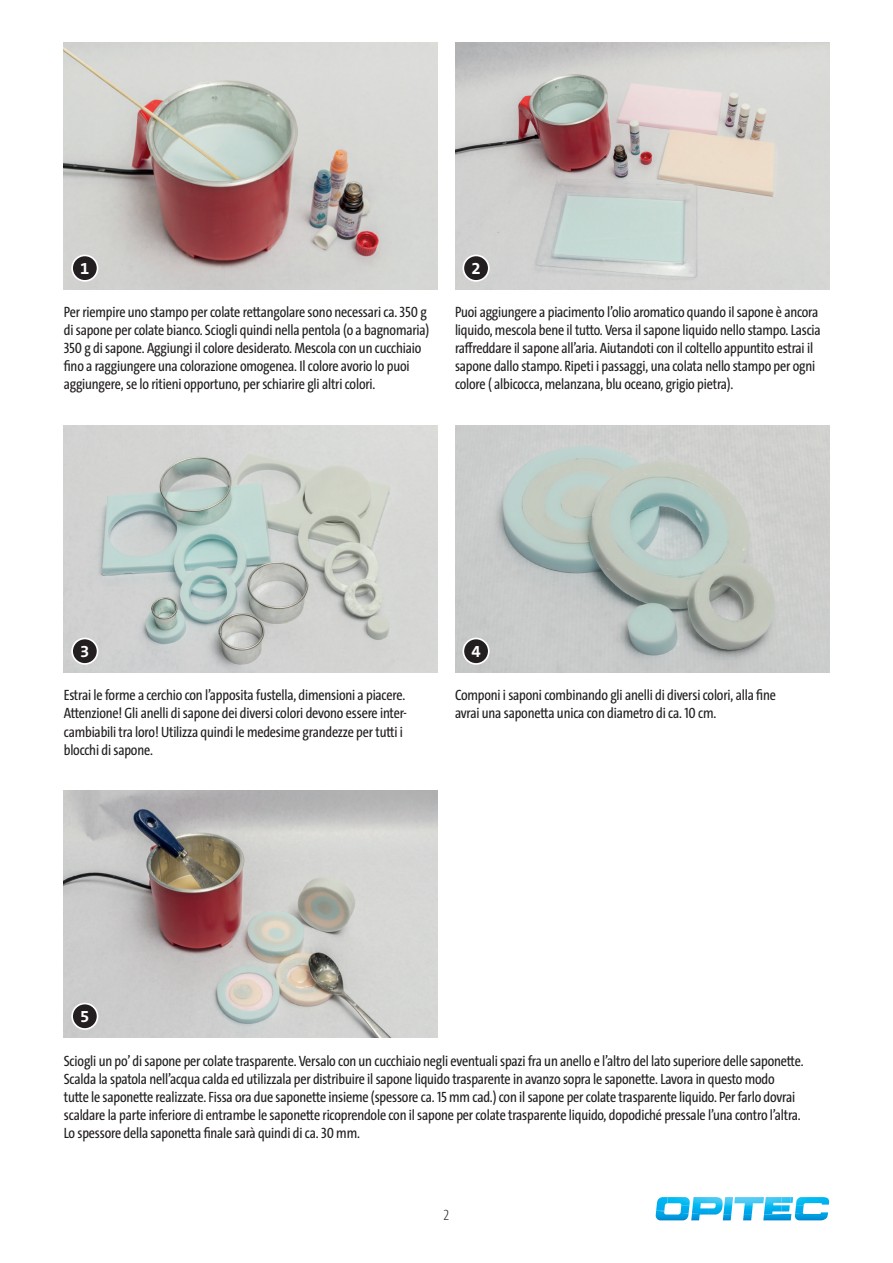
<style>
.page{position:relative;width:893px;height:1263px;background:#fff}
.page>*{position:absolute;margin:0;border:0;box-sizing:border-box;transform-origin:0 0}
.t1{font:700 16.8px "The Sans B W7";color:#fff}
.Anleitugns-Text_Desc{font:15px/18px "The Sans Cd LF5 Plain";letter-spacing:-.01em;color:#231f20}
.nicht_verwenden{font:200 15px "The Sans Cd LF2";color:#231f20}
</style>
<div class="page">
<svg style="left:655px;top:1197px;width:175px;height:24px"></svg>
<img style="left:64px;top:43px;width:374px;height:246px">
<img style="left:64px;top:426px;width:374px;height:246px">
<img style="left:64px;top:791px;width:374px;height:246px">
<img style="left:455px;top:43px;width:374px;height:246px">
<img style="left:455px;top:426px;width:374px;height:246px">
<div style="left:72px;top:255px;width:26px;height:26px;background:#231f20;border-radius:50%"></div>
<div style="left:71px;top:255px;width:27px;height:27px;border:2px solid #fff;border-radius:50%"></div>
<div style="left:72px;top:638px;width:26px;height:26px;background:#231f20;border-radius:50%"></div>
<div style="left:71px;top:638px;width:27px;height:27px;border:2px solid #fff;border-radius:50%"></div>
<div style="left:72px;top:1003px;width:26px;height:26px;background:#231f20;border-radius:50%"></div>
<div style="left:71px;top:1003px;width:27px;height:27px;border:2px solid #fff;border-radius:50%"></div>
<div style="left:463px;top:255px;width:26px;height:26px;background:#231f20;border-radius:50%"></div>
<div style="left:462px;top:255px;width:28px;height:27px;border:2px solid #fff;border-radius:50%"></div>
<div style="left:463px;top:638px;width:26px;height:26px;background:#231f20;border-radius:50%"></div>
<div style="left:462px;top:638px;width:28px;height:27px;border:2px solid #fff;border-radius:50%"></div>
<p class="t1" style="left:80px;top:257px;width:11px">1</p>
<p class="Anleitugns-Text_Desc" style="left:64px;top:303px;width:367px">Per riempire uno stampo per colate rettangolare sono necessari ca. 350 g di sapone per colate bianco. Sciogli quindi nella pentola (o a bagnomaria)<br>350 g di sapone. Aggiungi il colore desiderato. Mescola con un cucchiaio fino a raggiungere una colorazione omogenea. Il colore avorio lo puoi aggiungere, se lo ritieni opportuno, per schiarire gli altri colori.</p>
<p class="t1" style="left:471px;top:257px;width:11px">2</p>
<p class="Anleitugns-Text_Desc" style="left:455px;top:303px;width:367px">Puoi aggiungere a piacimento l’olio aromatico quando il sapone è ancora liquido, mescola bene il tutto. Versa il sapone liquido nello stampo. Lascia raffreddare il sapone all’aria. Aiutandoti con il coltello appuntito estrai il sapone dallo stampo. Ripeti i passaggi, una colata nello stampo per ogni colore ( albicocca, melanzana, blu oceano, grigio pietra).</p>
<p class="t1" style="left:80px;top:640px;width:11px">3</p>
<p class="Anleitugns-Text_Desc" style="left:64px;top:686px;width:344px">Estrai le forme a cerchio con l’apposita fustella, dimensioni a piacere.<br>Attenzione! Gli anelli di sapone dei diversi colori devono essere inter&shy;cambiabili tra loro! Utilizza quindi le medesime grandezze per tutti i blocchi di sapone.</p>
<p class="t1" style="left:471px;top:640px;width:11px">4</p>
<p class="Anleitugns-Text_Desc" style="left:455px;top:686px;width:322px">Componi i saponi combinando gli anelli di diversi colori, alla fine avrai una saponetta unica con diametro di ca. 10 cm.</p>
<p class="t1" style="left:80px;top:1005px;width:11px">5</p>
<p class="Anleitugns-Text_Desc" style="left:64px;top:1051px;width:741px">Sciogli un po’ di sapone per colate trasparente. Versalo con un cucchiaio negli eventuali spazi fra un anello e l’altro del lato superiore delle saponette.<br>Scalda la spatola nell’acqua calda ed utilizzala per distribuire il sapone liquido trasparente in avanzo sopra le saponette. Lavora in questo modo<br>tutte le saponette realizzate. Fissa ora due saponette insieme (spessore ca. 15 mm cad.) con il sapone per colate trasparente liquido. Per farlo dovrai scaldare la parte inferiore di entrambe le saponette ricoprendole con il sapone per colate trasparente liquido, dopodiché pressale l’una contro l’altra.<br>Lo spessore della saponetta finale sarà quindi di ca. 30 mm.</p>
<p class="nicht_verwenden" style="left:444px;top:1206px;width:7px">2</p>
</div>
